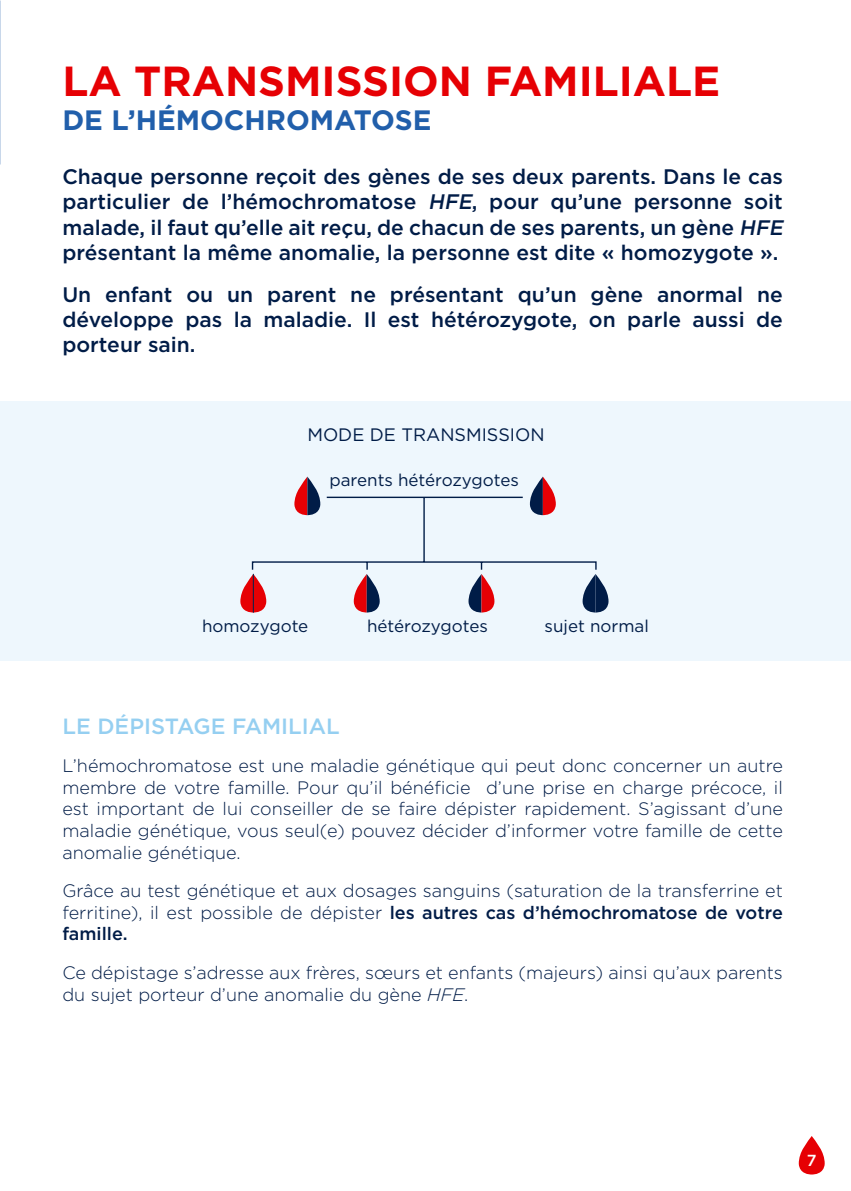
<style>
.page{position:relative;width:851px;height:1191px;background:#fff}
.page>*{position:absolute;margin:0;border:0;box-sizing:border-box;transform-origin:0 0}
.t1{font:700 42px "Gotham";color:#e60004}
.t2{font:700 28px "Gotham";color:#215fab}
.t3{font:500 22px "Gotham";color:#95cff1}
.t4{font:500 21px/25.2px "Gotham";color:#001c47}
.t5{font:300 18px/21.6px "Gotham";color:#001c47;text-align:justify}
.t6{font:18px "Gotham";color:#001c47}
.t7{font:17px "Gotham";color:#001c47}
.t8{font:500 16px "Gotham";color:#fff}
.s1{font-style:italic}
.s2{font-weight:500}
</style>
<div class="page">
<svg style="left:798px;top:1136px;width:26px;height:38px"></svg>
<div style="left:0;top:401px;width:850px;height:260px;background:#eef7fd"></div>
<svg style="left:240px;top:476px;width:368px;height:136px"></svg>
<hr style="left:253px;top:574px;width:1px;height:38px;background:#001c47">
<h1 class="t1" style="left:62px;top:53px;width:659px">LA TRANSMISSION FAMILIALE</h1>
<h2 class="t2" style="left:62px;top:101px;width:370px">DE L’HÉMOCHROMATOSE</h2>
<p class="t4" style="left:62px;top:164px;width:726px">Chaque personne reçoit des gènes de ses deux parents. Dans le cas particulier de l’hémochromatose <span class="s1">HFE</span>, pour qu’une personne soit malade, il faut qu’elle ait reçu, de chacun de ses parents, un gène <span class="s1">HFE </span>présentant la même anomalie, la personne est dite « homozygote ».</p>
<p class="t4" style="left:62px;top:282px;width:722px;text-align:justify">Un enfant ou un parent ne présentant qu’un gène anormal ne développe pas la maladie. Il est hétérozygote, on parle aussi de porteur sain.</p>
<p class="t6" style="left:307px;top:423px;width:239px">MODE DE TRANSMISSION</p>
<p class="t7" style="left:329px;top:469px;width:191px">parents hétérozygotes</p>
<p class="t7" style="left:202px;top:615px;width:108px">homozygote</p>
<p class="t7" style="left:367px;top:615px;width:122px">hétérozygotes</p>
<p class="t7" style="left:544px;top:615px;width:106px">sujet normal</p>
<p class="t3" style="left:62px;top:711px;width:279px">LE DÉPISTAGE FAMILIAL</p>
<p class="t5" style="left:62px;top:754px;width:722px">L’hémochromatose est une maladie génétique qui peut donc concerner un autre membre de votre famille. Pour qu’il bénéficie d’une prise en charge précoce, il est important de lui conseiller de se faire dépister rapidement. S’agissant d’une maladie génétique, vous seul(e) pouvez décider d’informer votre famille de cette anomalie génétique.</p>
<p class="t5" style="left:62px;top:879px;width:722px">Grâce au test génétique et aux dosages sanguins (saturation de la transferrine et ferritine), il est possible de dépister <span class="s2">les autres cas d’hémochromatose de votre famille.</span></p>
<p class="t5" style="left:62px;top:961px;width:721px">Ce dépistage s’adresse aux frères, sœurs et enfants (majeurs) ainsi qu’aux parents du sujet porteur d’une anomalie du gène <span class="s1">HFE</span>.</p>
<p class="t8" style="left:806px;top:1149px;width:11px">7</p>
</div>
